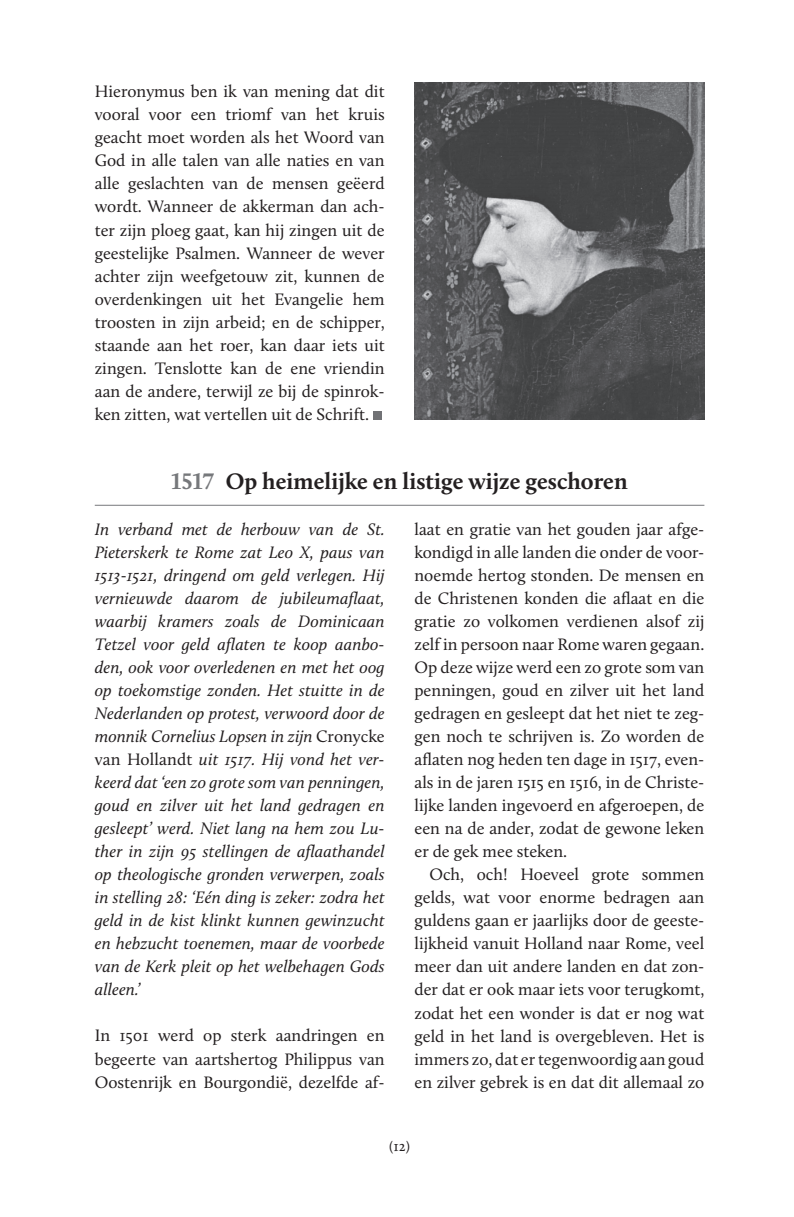
<style>
.page{position:relative;width:794px;height:1217px;background:#fff}
.page>*{position:absolute;margin:0;border:0;box-sizing:border-box;transform-origin:0 0}
.t1{font:700 23.28px "Calluna";color:#231f20}
.t2{font:17.15px/23.1px "Calluna";color:#231f20;text-align:justify}
.t3{font:italic 17.15px/23.1px "Calluna";letter-spacing:.005em;color:#231f20;text-align:justify}
.t4{font:14.88px "Calluna";color:#231f20}
.s1{color:#76787b}
.s2{font-style:normal}
</style>
<div class="page">
<div style="left:373px;top:411px;width:8px;height:8px;background:#717275"></div>
<img style="left:414px;top:83px;width:290px;height:337px">
<hr style="left:95px;top:505px;width:609px;height:1px;background:#76787b">
<p class="t2" style="left:95px;top:80px;width:291px">Hieronymus ben ik van mening dat dit vooral voor een triomf van het kruis geacht moet worden als het Woord van God in alle talen van alle naties en van alle geslachten van de mensen geëerd wordt. Wanneer de akkerman dan ach&shy;ter zijn ploeg gaat, kan hij zingen uit de geestelijke Psalmen. Wanneer de wever achter zijn weefgetouw zit, kunnen de overdenkingen uit het Evangelie hem troosten in zijn arbeid; en de schipper, staande aan het roer, kan daar iets uit zingen. Tenslotte kan de ene vriendin aan de andere, terwijl ze bij de spinrok&shy;ken zitten, wat vertellen uit de Schrift.</p>
<h1 class="t1" style="left:171px;top:466px;width:457px"><span class="s1">1517</span> Op heimelijke en listige wijze geschoren</h1>
<p class="t3" style="left:95px;top:517px;width:291px">In verband met de herbouw van de St.<br>Pieterskerk te Rome zat Leo X, paus van 1513-1521, dringend om geld verlegen. Hij vernieuwde daarom de jubileumaflaat, waarbij kramers zoals de Dominicaan Tetzel voor geld aflaten te koop aanbo&shy;den, ook voor overledenen en met het oog op toekomstige zonden. Het stuitte in de Nederlanden op protest, verwoord door de monnik Cornelius Lopsen in zijn <span class="s2">Cronycke van Hollandt</span> uit 1517. Hij vond het ver&shy;keerd dat ‘een zo grote som van penningen, goud en zilver uit het land gedragen en gesleept’ werd. Niet lang na hem zou Lu&shy;ther in zijn 95 stellingen de aflaathandel op theologische gronden verwerpen, zoals in stelling 28: ‘Eén ding is zeker: zodra het geld in de kist klinkt kunnen gewinzucht en hebzucht toenemen, maar de voorbede van de Kerk pleit op het welbehagen Gods alleen.’</p>
<p class="t2" style="left:95px;top:1023px;width:291px">In 1501 werd op sterk aandringen en begeerte van aartshertog Philippus van Oostenrijk en Bourgondië, dezelfde af-</p>
<p class="t2" style="left:414px;top:517px;width:291px">laat en gratie van het gouden jaar afge&shy;kondigd in alle landen die onder de voor&shy;noemde hertog stonden. De mensen en de Christenen konden die aflaat en die gratie zo volkomen verdienen alsof zij zelf in persoon naar Rome waren gegaan.<br>Op deze wijze werd een zo grote som van penningen, goud en zilver uit het land gedragen en gesleept dat het niet te zeg&shy;gen noch te schrijven is. Zo worden de aflaten nog heden ten dage in 1517, even&shy;als in de jaren 1515 en 1516, in de Christe&shy;lijke landen ingevoerd en afgeroepen, de een na de ander, zodat de gewone leken er de gek mee steken.</p>
<p class="t2" style="left:414px;top:862px;width:291px;text-indent:15px">Och, och! Hoeveel grote sommen gelds, wat voor enorme bedragen aan guldens gaan er jaarlijks door de geeste&shy;lijkheid vanuit Holland naar Rome, veel meer dan uit andere landen en dat zon&shy;der dat er ook maar iets voor terugkomt, zodat het een wonder is dat er nog wat geld in het land is overgebleven. Het is immers zo, dat er tegenwoordig aan goud en zilver gebrek is en dat dit allemaal zo</p>
<p class="t4" style="left:389px;top:1136px;width:22px">(12)</p>
</div>
